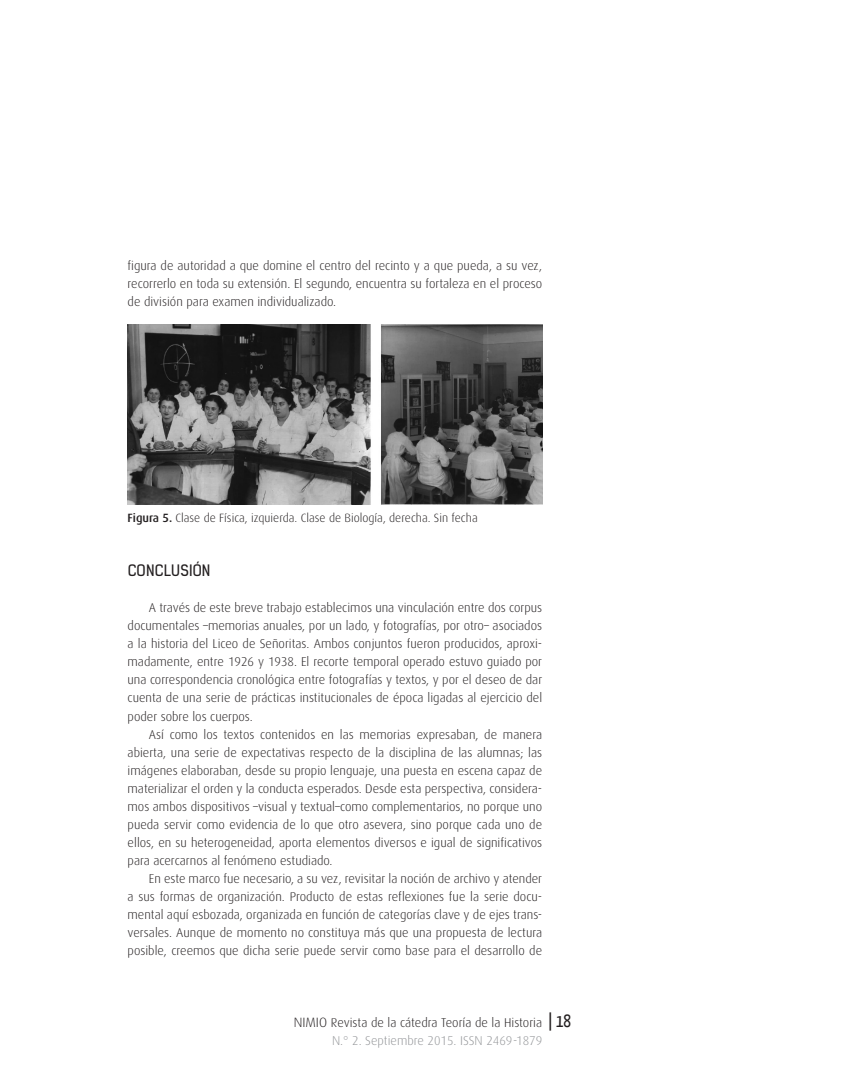
<style>
.page{position:relative;width:859px;height:1085px;background:#fff}
.page>*{position:absolute;margin:0;border:0;box-sizing:border-box;transform-origin:0 0}
.t1{font:18px "Yanone Kaffeesatz";color:#231f20}
.t2{font:15px "Kelson Sans";color:#231f20}
.t3{font:300 12.75px/18px "Dax";color:#231f20;text-align:justify}
.t4{font:300 12px "Dax";color:#231f20}
.s1{font-weight:500}
.s2{font-size:13.5px}
.s3{color:#939598}
</style>
<div class="page">
<img style="left:128px;top:324px;width:414px;height:180px">
<p class="t3" style="left:128px;top:257px;width:416px">figura de autoridad a que domine el centro del recinto y a que pueda, a su vez, recorrerlo en toda su extensión. El segundo, encuentra su fortaleza en el proceso de división para examen individualizado.</p>
<p class="t4" style="left:128px;top:511px;width:352px"><span class="s1">Figura 5.</span> Clase de Física, izquierda. Clase de Biología, derecha. Sin fecha</p>
<p class="t2" style="left:128px;top:561px;width:18px">CONCLUSI</p>
<p class="t2" style="left:193px;top:561px;width:17px">ÓN</p>
<p class="t3" style="left:128px;top:599px;width:416px;text-indent:21px">A través de este breve trabajo establecimos una vinculación entre dos corpus documentales –memorias anuales, por un lado, y fotografías, por otro– asociados a la historia del Liceo de Señoritas. Ambos conjuntos fueron producidos, aproxi&shy;madamente, entre 1926 y 1938. El recorte temporal operado estuvo guiado por una correspondencia cronológica entre fotografías y textos, y por el deseo de dar cuenta de una serie de prácticas institucionales de época ligadas al ejercicio del poder sobre los cuerpos.</p>
<p class="t3" style="left:128px;top:725px;width:416px;text-indent:21px">Así como los textos contenidos en las memorias expresaban, de manera abierta, una serie de expectativas respecto de la disciplina de las alumnas; las imágenes elaboraban, desde su propio lenguaje, una puesta en escena capaz de materializar el orden y la conducta esperados. Desde esta perspectiva, considera&shy;mos ambos dispositivos –visual y textual–como complementarios, no porque uno pueda servir como evidencia de lo que otro asevera, sino porque cada uno de ellos, en su heterogeneidad, aporta elementos diversos e igual de significativos para acercarnos al fenómeno estudiado.</p>
<p class="t3" style="left:128px;top:869px;width:416px;text-indent:21px">En este marco fue necesario, a su vez, revisitar la noción de archivo y atender a sus formas de organización. Producto de estas reflexiones fue la serie docu&shy;mental aquí esbozada, organizada en función de categorías clave y de ejes trans&shy;versales. Aunque de momento no constituya más que una propuesta de lectura posible, creemos que dicha serie puede servir como base para el desarrollo de</p>
<p class="t3" style="left:294px;top:1013px;width:250px;text-align:right"><span class="s2">NIMIO</span> Revista de la cátedra Teoría de la Historia<br><span class="s3">N.° 2. Septiembre 2015. ISSN 2469-1879</span></p>
<h1 class="t1" style="left:547px;top:1009px;width:25px">| 18</h1>
</div>
